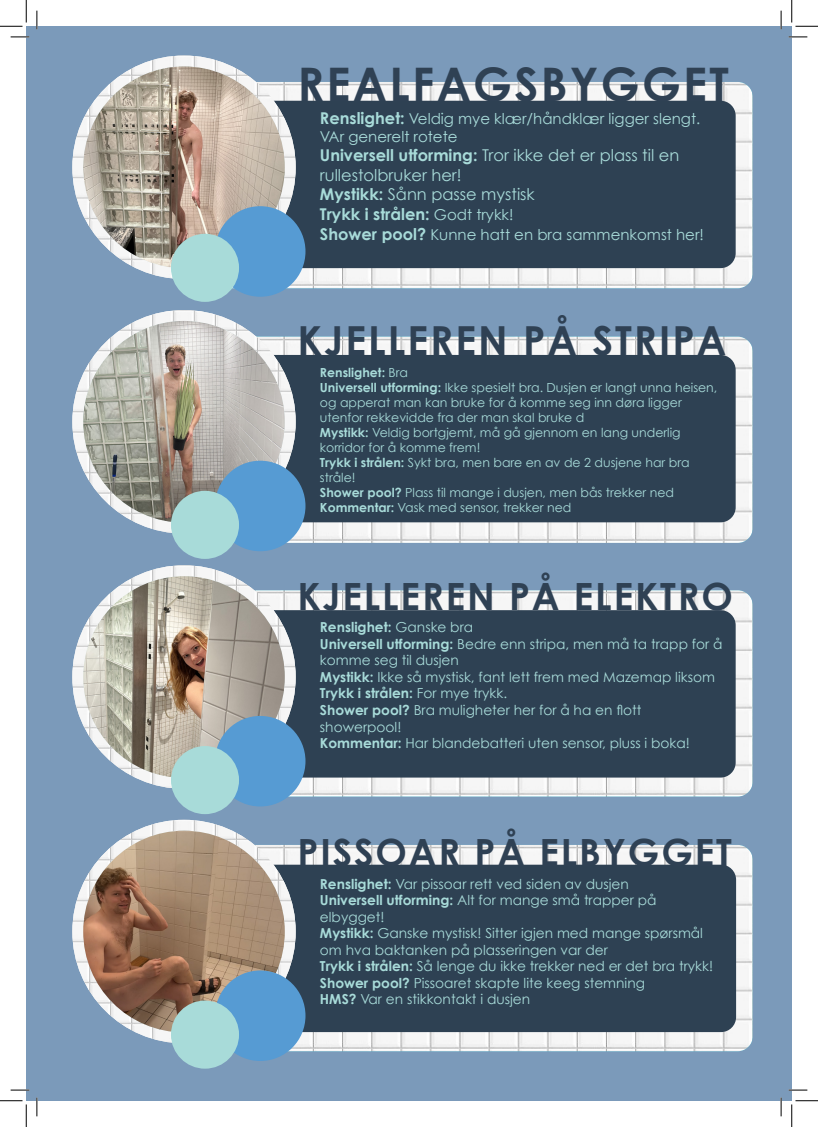
<style>
.page{position:relative;width:818px;height:1127px;background:#fff}
.page>*{position:absolute;margin:0;border:0;box-sizing:border-box;transform-origin:0 0}
.t1{font:700 46.25px "Century Gothic";letter-spacing:.05em;color:#2f4154}
.t2{font:700 40px "Century Gothic";letter-spacing:.05em;color:#2f4154}
.t3{font:700 37.5px "Century Gothic";letter-spacing:.05em;color:#2f4154}
.t4{font:16.25px/19.5px "Century Gothic";color:#a8dbd9}
.t5{font:700 16.25px "Century Gothic";color:#a8dbd9}
.t6{font:15px/18px "Century Gothic";color:#a8dbd9}
.t7{font:13.75px/16.5px "Century Gothic";color:#a8dbd9}
.t8{font:700 13.75px "Century Gothic";color:#a8dbd9}
.t9{font:12.5px/15px "Century Gothic";color:#a8dbd9}
.t10{font:700 12.5px "Century Gothic";color:#a8dbd9}
.s1{font-weight:700;font-size:16.25px}
.s2{font-weight:700}
.s3{font-weight:400;font-size:15px}
.s4{font-weight:400}
</style>
<div class="page">
<div style="left:26px;top:26px;width:766px;height:1074px;background:#7b9aba"></div>
<img style="left:258px;top:82px;width:495px;height:206px">
<img style="left:257px;top:336px;width:496px;height:207px">
<img style="left:255px;top:590px;width:498px;height:206px">
<img style="left:257px;top:845px;width:496px;height:205px">
<div style="left:182px;top:101px;width:554px;height:167px;background:#2e4153;border-radius:15px"></div>
<div style="left:182px;top:355px;width:554px;height:167px;background:#2e4153;border-radius:15px"></div>
<div style="left:182px;top:610px;width:554px;height:167px;background:#2e4153;border-radius:15px"></div>
<div style="left:182px;top:864px;width:554px;height:167px;background:#2e4153;border-radius:15px"></div>
<img style="left:72px;top:55px;width:224px;height:224px;border-radius:112px">
<img style="left:83px;top:66px;width:202px;height:202px;border-radius:101px">
<div style="left:215px;top:206px;width:90px;height:91px;background:#569bd3;border-radius:50%"></div>
<div style="left:171px;top:234px;width:68px;height:68px;background:#a8dbd9;border-radius:50%"></div>
<img style="left:72px;top:310px;width:224px;height:223px;border-radius:112px">
<img style="left:83px;top:321px;width:202px;height:201px;border-radius:101px">
<div style="left:215px;top:460px;width:90px;height:91px;background:#569bd3;border-radius:50%"></div>
<div style="left:171px;top:490px;width:68px;height:68px;background:#a8dbd9;border-radius:50%"></div>
<img style="left:72px;top:565px;width:224px;height:223px;border-radius:112px">
<img style="left:83px;top:576px;width:202px;height:201px;border-radius:101px">
<div style="left:215px;top:715px;width:90px;height:91px;background:#569bd3;border-radius:50%"></div>
<div style="left:171px;top:745px;width:68px;height:69px;background:#a8dbd9;border-radius:50%"></div>
<img style="left:72px;top:819px;width:224px;height:224px;border-radius:112px">
<img style="left:83px;top:830px;width:202px;height:202px;border-radius:101px">
<div style="left:215px;top:970px;width:90px;height:90px;background:#569bd3;border-radius:50%"></div>
<div style="left:171px;top:1000px;width:68px;height:68px;background:#a8dbd9;border-radius:50%"></div>
<svg style="left:11px;top:36px;width:18px;height:2px"></svg>
<svg style="left:788px;top:36px;width:19px;height:2px"></svg>
<svg style="left:11px;top:1089px;width:18px;height:1px"></svg>
<svg style="left:788px;top:1089px;width:19px;height:1px"></svg>
<svg style="left:36px;top:11px;width:2px;height:18px"></svg>
<svg style="left:36px;top:1097px;width:2px;height:18px"></svg>
<svg style="left:780px;top:11px;width:2px;height:18px"></svg>
<svg style="left:780px;top:1097px;width:2px;height:18px"></svg>
<svg style="left:0;top:0;width:27px;height:27px"></svg>
<svg style="left:0;top:1100px;width:27px;height:26px"></svg>
<svg style="left:791px;top:0;width:27px;height:27px"></svg>
<svg style="left:791px;top:1100px;width:27px;height:26px"></svg>
<p class="t1" style="left:297px;top:55px;width:433px">REALFAGSBYGGET</p>
<p class="t6" style="left:320px;top:109px;width:382px"><span class="s1">Renslighet:</span> Veldig mye klær/håndklær ligger slengt.<br>VAr generelt rotete</p>
<p class="t4" style="left:320px;top:145px;width:361px"><span class="s2">Universell utforming:</span> Tror ikke det er plass til en rullestolbruker her!</p>
<p class="t4" style="left:320px;top:184px;width:216px"><span class="s2">Mystikk:</span> Sånn passe mystisk</p>
<p class="t5" style="left:320px;top:204px;width:195px">Trykk i strålen: <span class="s3">Godt trykk!</span></p>
<p class="t6" style="left:320px;top:225px;width:385px"><span class="s1">Shower pool?</span> Kunne hatt en bra sammenkomst her!</p>
<p class="t2" style="left:297px;top:315px;width:430px">KJELLEREN PÅ STRIPA</p>
<p class="t10" style="left:320px;top:364px;width:90px">Renslighet: <span class="s4">Bra</span></p>
<p class="t9" style="left:320px;top:379px;width:399px"><span class="s2">Universell utforming:</span> Ikke spesielt bra. Dusjen er langt unna heisen, og apperat man kan bruke for å komme seg inn døra ligger utenfor rekkevidde fra der man skal bruke d</p>
<p class="t9" style="left:320px;top:424px;width:362px"><span class="s2">Mystikk:</span> Veldig bortgjemt, må gå gjennom en lang underlig korridor for å komme frem!</p>
<p class="t9" style="left:320px;top:454px;width:371px"><span class="s2">Trykk i strålen:</span> Sykt bra, men bare en av de 2 dusjene har bra stråle!</p>
<p class="t9" style="left:320px;top:484px;width:356px"><span class="s2">Shower pool?</span> Plass til mange i dusjen, men bås trekker ned</p>
<p class="t9" style="left:320px;top:499px;width:253px"><span class="s2">Kommentar:</span> Vask med sensor, trekker ned</p>
<p class="t3" style="left:297px;top:573px;width:437px">KJELLEREN PÅ ELEKTRO</p>
<p class="t8" style="left:320px;top:618px;width:155px">Renslighet: <span class="s4">Ganske bra</span></p>
<p class="t7" style="left:320px;top:635px;width:404px"><span class="s2">Universell utforming:</span> Bedre enn stripa, men må ta trapp for å komme seg til dusjen</p>
<p class="t7" style="left:320px;top:668px;width:396px"><span class="s2">Mystikk:</span> Ikke så mystisk, fant lett frem med Mazemap liksom</p>
<p class="t8" style="left:320px;top:684px;width:189px">Trykk i strålen: <span class="s4">For mye trykk.</span></p>
<p class="t7" style="left:320px;top:701px;width:323px"><span class="s2">Shower pool?</span> Bra muligheter her for å ha en flott showerpool!</p>
<p class="t7" style="left:320px;top:734px;width:371px"><span class="s2">Kommentar:</span> Har blandebatteri uten sensor, pluss i boka!</p>
<p class="t3" style="left:297px;top:828px;width:436px">PISSOAR PÅ ELBYGGET</p>
<p class="t7" style="left:320px;top:875px;width:310px"><span class="s2">Renslighet:</span> Var pissoar rett ved siden av dusjen</p>
<p class="t7" style="left:320px;top:891px;width:338px"><span class="s2">Universell utforming:</span> Alt for mange små trapper på elbygget!</p>
<p class="t7" style="left:320px;top:924px;width:385px"><span class="s2">Mystikk:</span> Ganske mystisk! Sitter igjen med mange spørsmål om hva baktanken på plasseringen var der</p>
<p class="t7" style="left:320px;top:957px;width:395px"><span class="s2">Trykk i strålen:</span> Så lenge du ikke trekker ned er det bra trykk!</p>
<p class="t7" style="left:320px;top:974px;width:326px"><span class="s2">Shower pool?</span> Pissoaret skapte lite keeg stemning</p>
<p class="t7" style="left:320px;top:990px;width:212px"><span class="s2">HMS?</span> Var en stikkontakt i dusjen</p>
</div>
